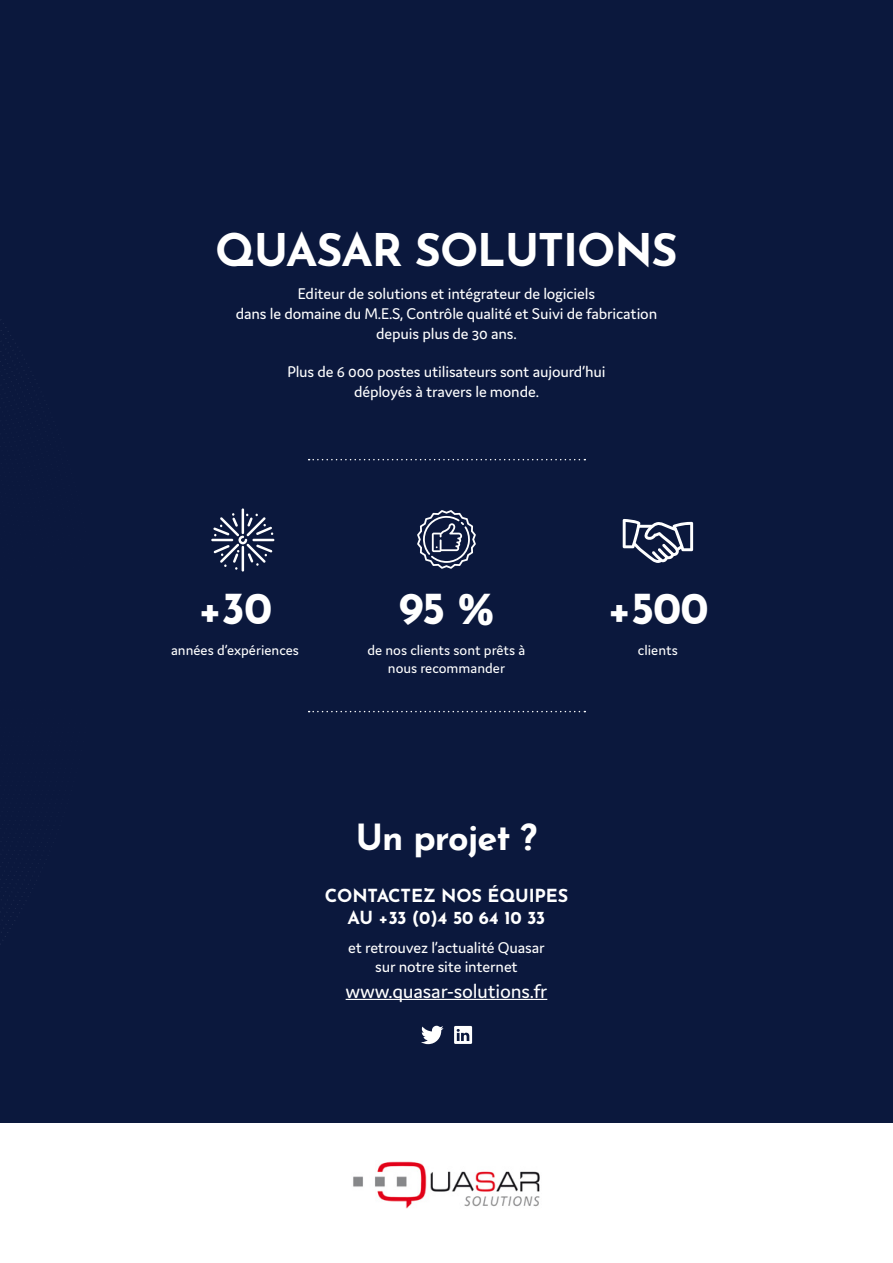
<style>
.page{position:relative;width:893px;height:1263px;background:#fff}
.page>*{position:absolute;margin:0;border:0;box-sizing:border-box;transform-origin:0 0}
.t1{font:700 45px "Josefin Sans";letter-spacing:-.025em;color:#fff}
.t2{font:700 36px "Josefin Sans";letter-spacing:-.025em;color:#fff}
.t3{font:21px "Domus";letter-spacing:-.01em;color:#fff}
.t4{font:700 18px/21.6px "Josefin Sans";letter-spacing:-.01em;color:#fff;text-align:center}
.t5{font:16.5px/19.8px "Domus";letter-spacing:-.01em;color:#fff;text-align:center}
.t6{font:15px/18px "Domus";color:#fff;text-align:center}
</style>
<div class="page">
<div style="left:0;top:0;width:893px;height:1123px;background:#0b183d"></div>
<img style="left:353px;top:1161px;width:187px;height:48px">
<hr style="left:346px;top:999px;width:201px;height:1px;background:#fff">
<svg style="left:309px;top:711px;width:276px;height:1px"></svg>
<svg style="left:309px;top:459px;width:276px;height:1px"></svg>
<svg style="left:623px;top:519px;width:70px;height:44px"></svg>
<hr style="left:242px;top:508px;width:2px;height:26px;background:#fff">
<hr style="left:211px;top:539px;width:22px;height:2px;background:#fff">
<hr style="left:242px;top:546px;width:2px;height:26px;background:#fff">
<svg style="left:213px;top:513px;width:61px;height:57px"></svg>
<svg style="left:417px;top:510px;width:59px;height:59px"></svg>
<svg style="left:421px;top:1026px;width:23px;height:18px"></svg>
<svg style="left:454px;top:1026px;width:18px;height:18px"></svg>
<h1 class="t1" style="left:215px;top:210px;width:464px">QUASAR SOLUTIONS</h1>
<p class="t5" style="left:236px;top:284px;width:423px">Editeur de solutions et intégrateur de logiciels<br>dans le domaine du M.E.S, Contrôle qualité et Suivi de fabrication depuis plus de 30 ans.</p>
<p class="t5" style="left:287px;top:361px;width:320px">Plus de 6 000 postes utilisateurs sont aujourd’hui déployés à travers le monde.</p>
<h1 class="t1" style="left:198px;top:568px;width:76px">+30</h1>
<p class="t6" style="left:171px;top:641px;width:130px">années d’expériences</p>
<h1 class="t1" style="left:399px;top:568px;width:97px">95 %</h1>
<p class="t6" style="left:367px;top:641px;width:159px">de nos clients sont prêts à nous recommander</p>
<h1 class="t1" style="left:607px;top:568px;width:103px">+500</h1>
<p class="t6" style="left:638px;top:641px;width:41px">clients</p>
<h2 class="t2" style="left:356px;top:805px;width:183px">Un projet ?</h2>
<p class="t4" style="left:325px;top:882px;width:245px">CONTACTEZ NOS ÉQUIPES<br>AU +33 (0)4 50 64 10 33</p>
<p class="t5" style="left:348px;top:937px;width:198px">et retrouvez l’actualité Quasar sur notre site internet</p>
<p class="t3" style="left:346px;top:979px;width:203px">www.quasar-solutions.fr</p>
</div>
